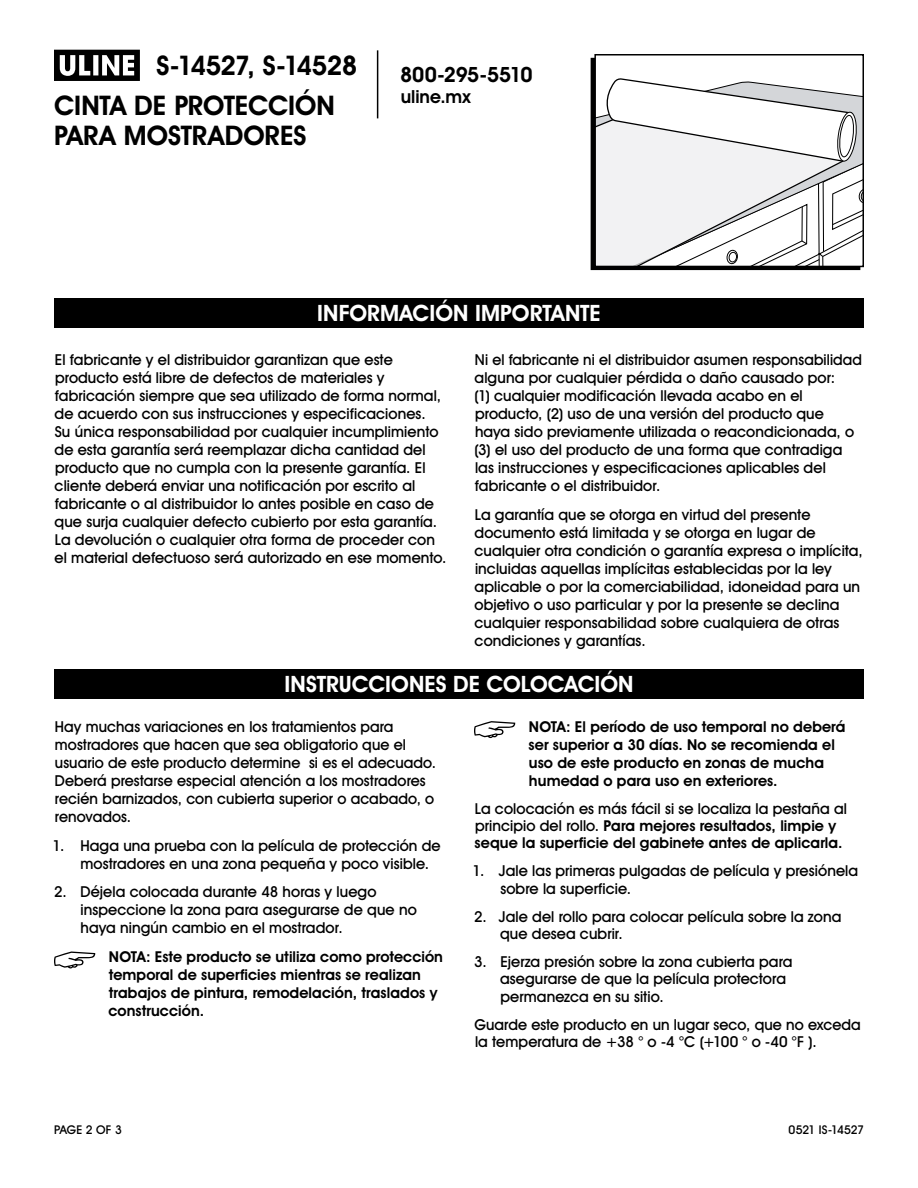
<style>
.page{position:relative;width:918px;height:1188px;background:#fff}
.page>*{position:absolute;margin:0;border:0;box-sizing:border-box;transform-origin:0 0}
.t1{font:700 27px/30px "Uline Two Knine";letter-spacing:-.005em;color:#000}
.t2{font:700 27px "Uline Two Knine";letter-spacing:-.03em;color:#000}
.t3{font:700 22.5px "Uline Two Knine";color:#fff}
.t4{font:700 21px "Uline Two Knine";letter-spacing:-.02em;color:#000}
.t5{font:700 18px "Uline Two Knine";color:#000}
.t6{font:15px/18px "Uline Two Knine";letter-spacing:.005em;color:#000}
.t7{font:700 15px/18px "Uline Two Knine";letter-spacing:.005em;color:#000}
.t8{font:12px "Uline Two Knine";letter-spacing:-.01em;color:#000}
.s1{font-weight:400}
</style>
<div class="page">
<hr style="left:377px;top:50px;width:1px;height:68px;background:#000">
<svg style="left:54px;top:50px;width:86px;height:31px"></svg>
<div style="left:54px;top:669px;width:810px;height:30px;background:#000"></div>
<div style="left:54px;top:298px;width:810px;height:30px;background:#000"></div>
<svg style="left:54px;top:952px;width:41px;height:16px"></svg>
<svg style="left:474px;top:721px;width:41px;height:17px"></svg>
<div style="left:591px;top:58px;width:269px;height:212px;border:2px solid #000"></div>
<div style="left:595px;top:55px;width:268px;height:211px;background:#fff"></div>
<svg style="left:597px;top:78px;width:264px;height:186px"></svg>
<div style="left:594px;top:54px;width:270px;height:213px;border:2px solid #000"></div>
<h1 class="t2" style="left:157px;top:49px;width:202px">S-14527, S-14528</h1>
<h1 class="t1" style="left:54px;top:90px;width:283px">CINTA DE PROTECCIÓN<br>PARA MOSTRADORES</h1>
<h3 class="t4" style="left:400px;top:62px;width:134px">800-295-5510</h3>
<p class="t5" style="left:401px;top:86px;width:71px">uline.mx</p>
<h2 class="t3" style="left:317px;top:300px;width:285px">INFORMACIÓN IMPORTANTE</h2>
<p class="t6" style="left:55px;top:350px;width:393px">El fabricante y el distribuidor garantizan que este producto está libre de defectos de materiales y fabricación siempre que sea utilizado de forma normal, de acuerdo con sus instrucciones y especificaciones.<br>Su única responsabilidad por cualquier incumplimiento de esta garantía será reemplazar dicha cantidad del producto que no cumpla con la presente garantía. El cliente deberá enviar una notificación por escrito al fabricante o al distribuidor lo antes posible en caso de que surja cualquier defecto cubierto por esta garantía.<br>La devolución o cualquier otra forma de proceder con el material defectuoso será autorizado en ese momento.</p>
<p class="t6" style="left:475px;top:350px;width:389px">Ni el fabricante ni el distribuidor asumen responsabilidad alguna por cualquier pérdida o daño causado por:<br>(1) cualquier modificación llevada acabo en el producto, (2) uso de una versión del producto que haya sido previamente utilizada o reacondicionada, o (3) el uso del producto de una forma que contradiga las instrucciones y especificaciones aplicables del fabricante o el distribuidor.</p>
<p class="t6" style="left:475px;top:505px;width:390px">La garantía que se otorga en virtud del presente documento está limitada y se otorga en lugar de cualquier otra condición o garantía expresa o implícita, incluidas aquellas implícitas establecidas por la ley aplicable o por la comerciabilidad, idoneidad para un objetivo o uso particular y por la presente se declina cualquier responsabilidad sobre cualquiera de otras condiciones y garantías.</p>
<h2 class="t3" style="left:284px;top:671px;width:351px">INSTRUCCIONES DE COLOCACIÓN</h2>
<p class="t6" style="left:55px;top:717px;width:383px">Hay muchas variaciones en los tratamientos para mostradores que hacen que sea obligatorio que el usuario de este producto determine si es el adecuado.<br>Deberá prestarse especial atención a los mostradores recién barnizados, con cubierta superior o acabado, o renovados.</p>
<p class="t6" style="left:80px;top:836px;width:362px;text-indent:-28px">1. Haga una prueba con la película de protección de mostradores en una zona pequeña y poco visible.</p>
<p class="t6" style="left:81px;top:883px;width:338px;text-indent:-26px">2. Déjela colocada durante 48 horas y luego inspeccione la zona para asegurarse de que no haya ningún cambio en el mostrador.</p>
<p class="t7" style="left:108px;top:948px;width:336px">NOTA: Este producto se utiliza como protección temporal de superficies mientras se realizan trabajos de pintura, remodelación, traslados y construcción.</p>
<p class="t7" style="left:529px;top:717px;width:318px">NOTA: El período de uso temporal no deberá ser superior a 30 días. No se recomienda el uso de este producto en zonas de mucha humedad o para uso en exteriores.</p>
<p class="t7" style="left:475px;top:800px;width:374px;line-height:17.2px"><span class="s1">La colocación es más fácil si se localiza la pestaña al principio del rollo.</span> Para mejores resultados, limpie y seque la superficie del gabinete antes de aplicarla.</p>
<p class="t6" style="left:500px;top:862px;width:359px;line-height:17.2px;text-indent:-28px">1. Jale las primeras pulgadas de película y presiónela sobre la superficie.</p>
<p class="t6" style="left:500px;top:908px;width:343px;line-height:17.2px;text-indent:-26px">2. Jale del rollo para colocar película sobre la zona que desea cubrir.</p>
<p class="t6" style="left:500px;top:953px;width:294px;line-height:17.2px;text-indent:-26px">3. Ejerza presión sobre la zona cubierta para asegurarse de que la película protectora permanezca en su sitio.</p>
<p class="t6" style="left:474px;top:1015px;width:388px;line-height:17.2px">Guarde este producto en un lugar seco, que no exceda la temperatura de +38 ° o -4 °C (+100 ° o -40 °F ).</p>
<p class="t8" style="left:54px;top:1122px;width:69px">PAGE 2 OF 3</p>
<p class="t8" style="left:789px;top:1122px;width:77px">0521 IS-14527</p>
</div>
